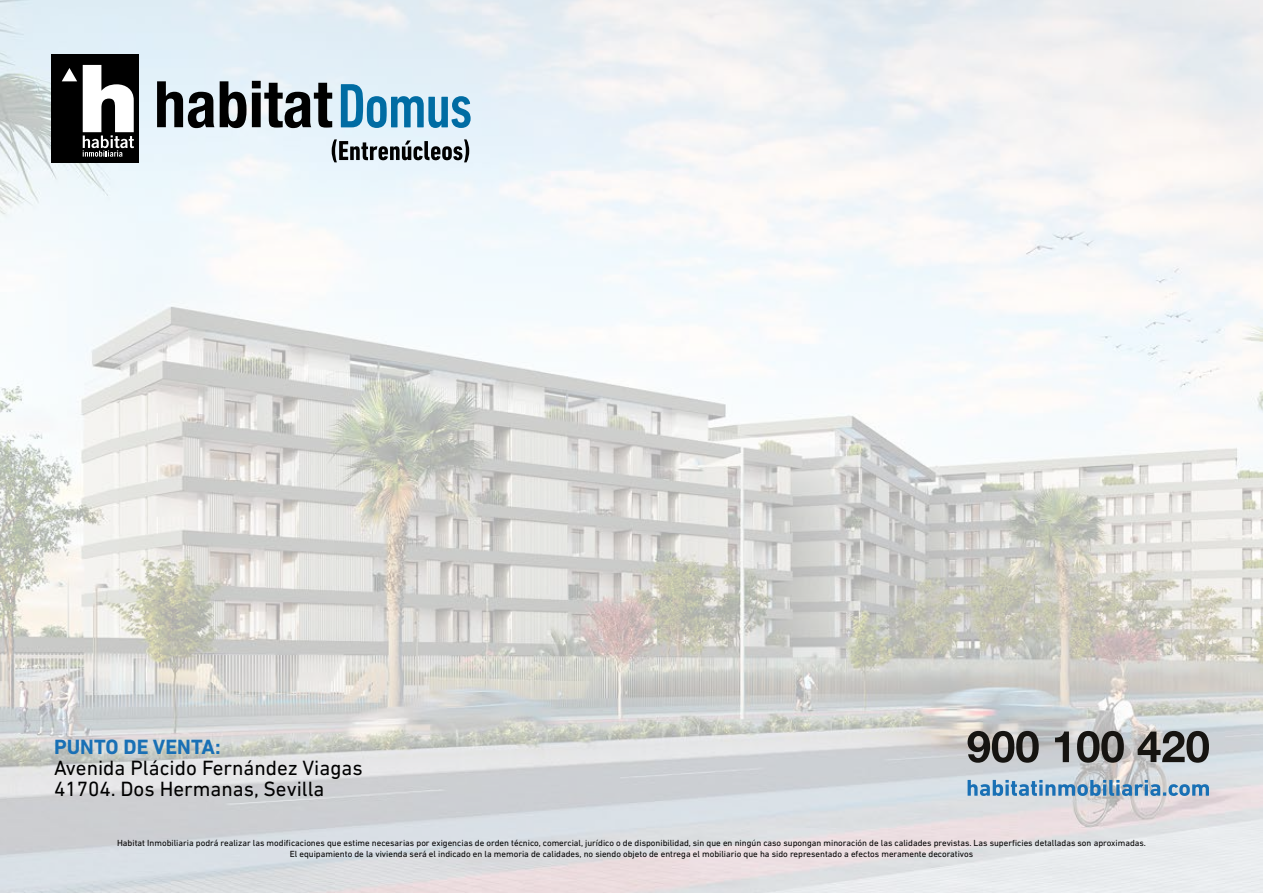
<style>
.page{position:relative;width:1263px;height:893px;background:#fff}
.page>*{position:absolute;margin:0;border:0;box-sizing:border-box;transform-origin:0 0}
.t1{font:21px/21px "DIN Next LT Pro";color:#000}
.t2{font:700 21px "DIN Next LT Pro";color:#1970b5}
.t3{font:9px/10.8px "DIN Next LT Pro";color:#000;text-align:center}
</style>
<div class="page">
<img style="left:0;top:0;width:1263px;height:893px">
<div style="left:52px;top:54px;width:87px;height:108px;background:#000"></div>
<svg style="left:83px;top:65px;width:51px;height:92px"></svg>
<svg style="left:62px;top:68px;width:15px;height:13px"></svg>
<svg style="left:967px;top:731px;width:72px;height:32px;background:#696866"></svg>
<svg style="left:1055px;top:731px;width:14px;height:31px"></svg>
<svg style="left:1077px;top:731px;width:47px;height:32px;background:#646362"></svg>
<svg style="left:1137px;top:731px;width:72px;height:32px;background:#717171"></svg>
<svg style="left:967px;top:780px;width:242px;height:16px;background:#84abca"></svg>
<svg style="left:157px;top:81px;width:57px;height:47px;background:#6c7377"></svg>
<svg style="left:220px;top:81px;width:26px;height:47px"></svg>
<svg style="left:252px;top:81px;width:80px;height:47px;background:#6e7376"></svg>
<svg style="left:341px;top:84px;width:130px;height:44px;background:#7eb6d3"></svg>
<svg style="left:332px;top:139px;width:137px;height:23px;background:#8c9398"></svg>
<h1 class="t2" style="left:54px;top:734px;width:168px">PUNTO DE VENTA:</h1>
<h1 class="t1" style="left:54px;top:757px;width:310px">Avenida Plácido Fernández Viagas<br>41704. Dos Hermanas, Sevilla</h1>
<p class="t3" style="left:117px;top:837px;width:1030px">Habitat Inmobiliaria podrá realizar las modificaciones que estime necesarias por exigencias de orden técnico, comercial, jurídico o de disponibilidad, sin que en ningún caso supongan minoración de las calidades previstas. Las superficies detalladas son aproximadas.<br>El equipamiento de la vivienda será el indicado en la memoria de calidades, no siendo objeto de entrega el mobiliario que ha sido representado a efectos meramente decorativos</p>
</div>
